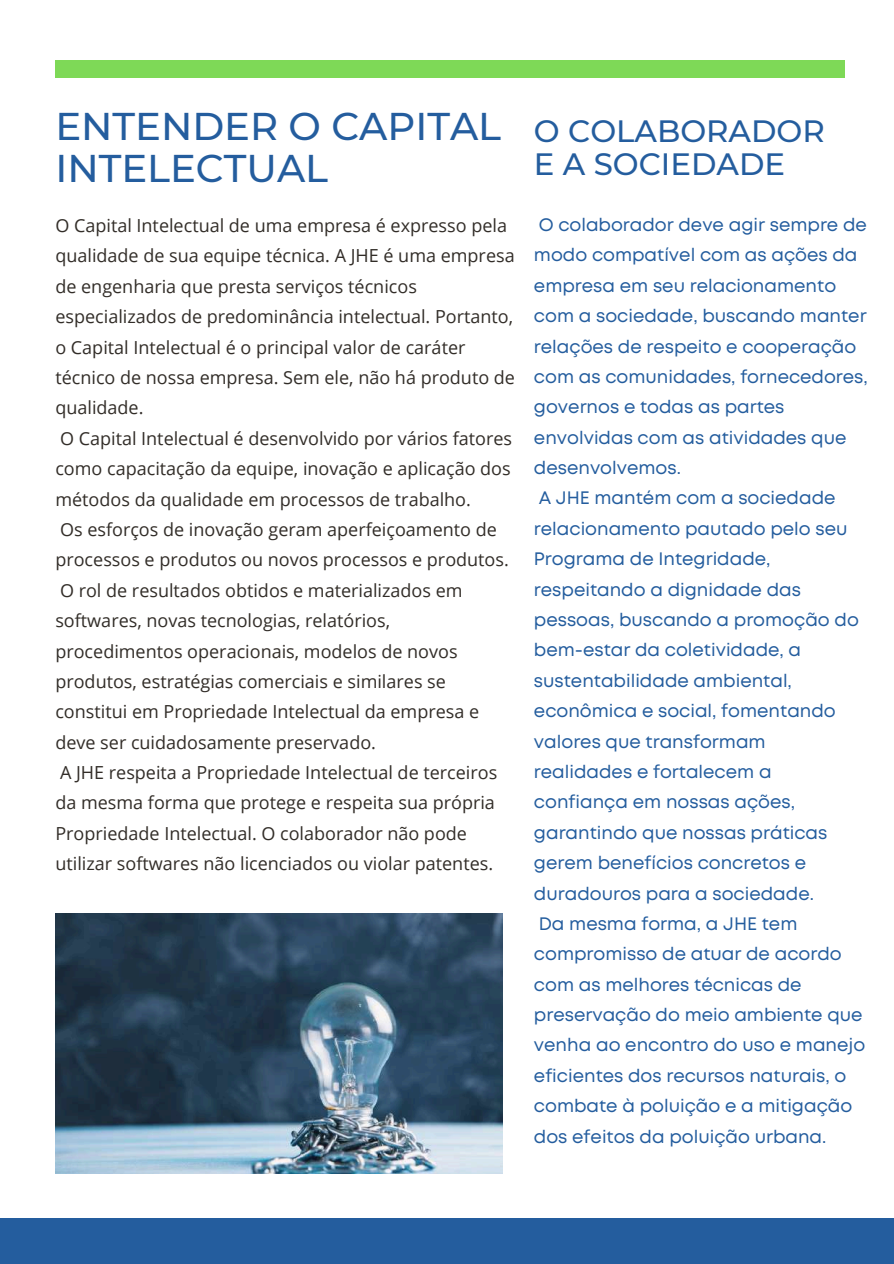
<style>
.page{position:relative;width:894px;height:1264px;background:#fff}
.page>*{position:absolute;margin:0;border:0;box-sizing:border-box;transform-origin:0 0}
.t1{font:500 38.55px/41.5px "Montserrat";color:#245d9e}
.t2{font:500 30.75px/33.2px "Montserrat";color:#245d9e}
.t3{font:18px/30.3px "Open Sans";color:#322d28}
.t4{font:18px/30.3px "Mont";color:#245d9e}
</style>
<div class="page">
<div style="left:55px;top:60px;width:789px;height:17px;background:#7ed957"></div>
<div style="left:0;top:1218px;width:893px;height:45px;background:#245d9e"></div>
<img style="left:55px;top:913px;width:447px;height:260px">
<h1 class="t1" style="left:55px;top:106px;width:447px">ENTENDER O CAPITAL<br>INTELECTUAL</h1>
<p class="t3" style="left:55px;top:210px;width:461px">O Capital Intelectual de uma empresa é expresso pela qualidade de sua equipe técnica. A JHE é uma empresa de engenharia que presta serviços técnicos especializados de predominância intelectual. Portanto, o Capital Intelectual é o principal valor de caráter técnico de nossa empresa. Sem ele, não há produto de qualidade.<br>O Capital Intelectual é desenvolvido por vários fatores como capacitação da equipe, inovação e aplicação dos métodos da qualidade em processos de trabalho.<br>Os esforços de inovação geram aperfeiçoamento de processos e produtos ou novos processos e produtos.<br>O rol de resultados obtidos e materializados em softwares, novas tecnologias, relatórios, procedimentos operacionais, modelos de novos produtos, estratégias comerciais e similares se constitui em Propriedade Intelectual da empresa e deve ser cuidadosamente preservado.<br>A JHE respeita a Propriedade Intelectual de terceiros da mesma forma que protege e respeita sua própria Propriedade Intelectual. O colaborador não pode utilizar softwares não licenciados ou violar patentes.</p>
<h2 class="t2" style="left:534px;top:114px;width:292px">O COLABORADOR<br>E A SOCIEDADE</h2>
<p class="t4" style="left:534px;top:211px;width:335px">O colaborador deve agir sempre de modo compatível com as ações da empresa em seu relacionamento com a sociedade, buscando manter relações de respeito e cooperação com as comunidades, fornecedores, governos e todas as partes envolvidas com as atividades que desenvolvemos.<br>A JHE mantém com a sociedade relacionamento pautado pelo seu<br>Programa de Integridade, respeitando a dignidade das pessoas, buscando a promoção do bem-estar da coletividade, a sustentabilidade ambiental, econômica e social, fomentando valores que transformam realidades e fortalecem a confiança em nossas ações, garantindo que nossas práticas gerem benefícios concretos e duradouros para a sociedade.<br>Da mesma forma, a JHE tem compromisso de atuar de acordo com as melhores técnicas de preservação do meio ambiente que venha ao encontro do uso e manejo eficientes dos recursos naturais, o combate à poluição e a mitigação dos efeitos da poluição urbana.</p>
</div>
